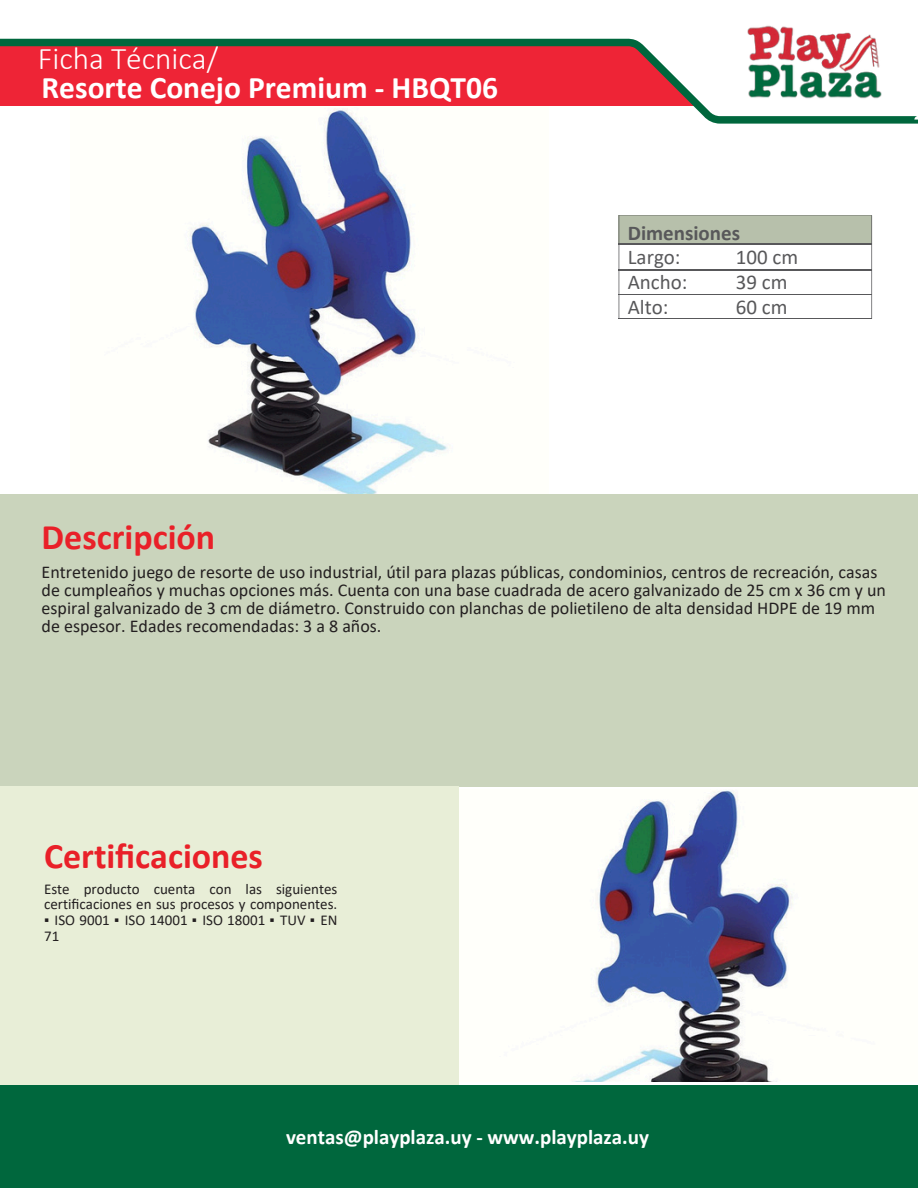
<style>
.page{position:relative;width:918px;height:1188px;background:#fff}
.page>*{position:absolute;margin:0;border:0;box-sizing:border-box;transform-origin:0 0}
.t1{font:700 36px "Calibri";color:#e92028}
.t2{font:700 31.5px "Calibri";color:#fff}
.t3{font:300 31.5px "Calibri";color:#fff}
.t4{font:700 21px "Calibri";color:#fff}
.t5{font:21px/24.8px "Calibri";color:#58585a}
.t6{font:700 21px "Calibri";color:#58585a}
.t7{font:18px/18px "Calibri";color:#231f20}
.t8{font:15px/15.8px "Calibri";color:#231f20}
</style>
<div class="page">
<img style="left:70px;top:124px;width:478px;height:371px">
<div style="left:0;top:495px;width:918px;height:292px;background:#cad4bc"></div>
<div style="left:0;top:1085px;width:918px;height:103px;background:#00673d"></div>
<svg style="left:0;top:38px;width:631px;height:1px"></svg>
<svg style="left:0;top:39px;width:918px;height:85px;fill:#ee2436"></svg>
<img style="left:731px;top:25px;width:167px;height:77px">
<div style="left:0;top:787px;width:459px;height:298px;background:#e8eed7"></div>
<img style="left:573px;top:790px;width:220px;height:292px">
<svg style="left:619px;top:215px;width:253px;height:104px"></svg>
<p class="t3" style="left:38px;top:45px;width:182px">Ficha Técnica/</p>
<h3 class="t2" style="left:42px;top:74px;width:458px">Resorte Conejo Premium - HBQT06</h3>
<h3 class="t6" style="left:628px;top:224px;width:114px">Dimensiones</h3>
<h4 class="t5" style="left:628px;top:247px;width:61px">Largo:<br>Ancho:<br>Alto:</h4>
<h4 class="t5" style="left:736px;top:247px;width:64px">100 cm<br>39 cm<br>60 cm</h4>
<h5 class="t1" style="left:42px;top:522px;width:175px">Descripción</h5>
<h5 class="t7" style="left:42px;top:565px;width:846px">Entretenido juego de resorte de uso industrial, útil para plazas públicas, condominios, centros de recreación, casas de cumpleaños y muchas opciones más. Cuenta con una base cuadrada de acero galvanizado de 25 cm x 36 cm y un espiral galvanizado de 3 cm de diámetro. Construido con planchas de polietileno de alta densidad HDPE de 19 mm de espesor. Edades recomendadas: 3 a 8 años.</h5>
<p class="t1" style="left:44px;top:841px;width:220px">Certificaciones</p>
<p class="t8" style="left:44px;top:882px;width:295px">Este producto cuenta con las siguientes certificaciones en sus procesos y componentes.</p>
<p class="t8" style="left:44px;top:914px;width:295px">▪ ISO 9001 ▪ ISO 14001 ▪ ISO 18001 ▪ TUV ▪ EN<br>71</p>
<p class="t4" style="left:286px;top:1128px;width:365px">ventas@playplaza.uy - www.playplaza.uy</p>
</div>
